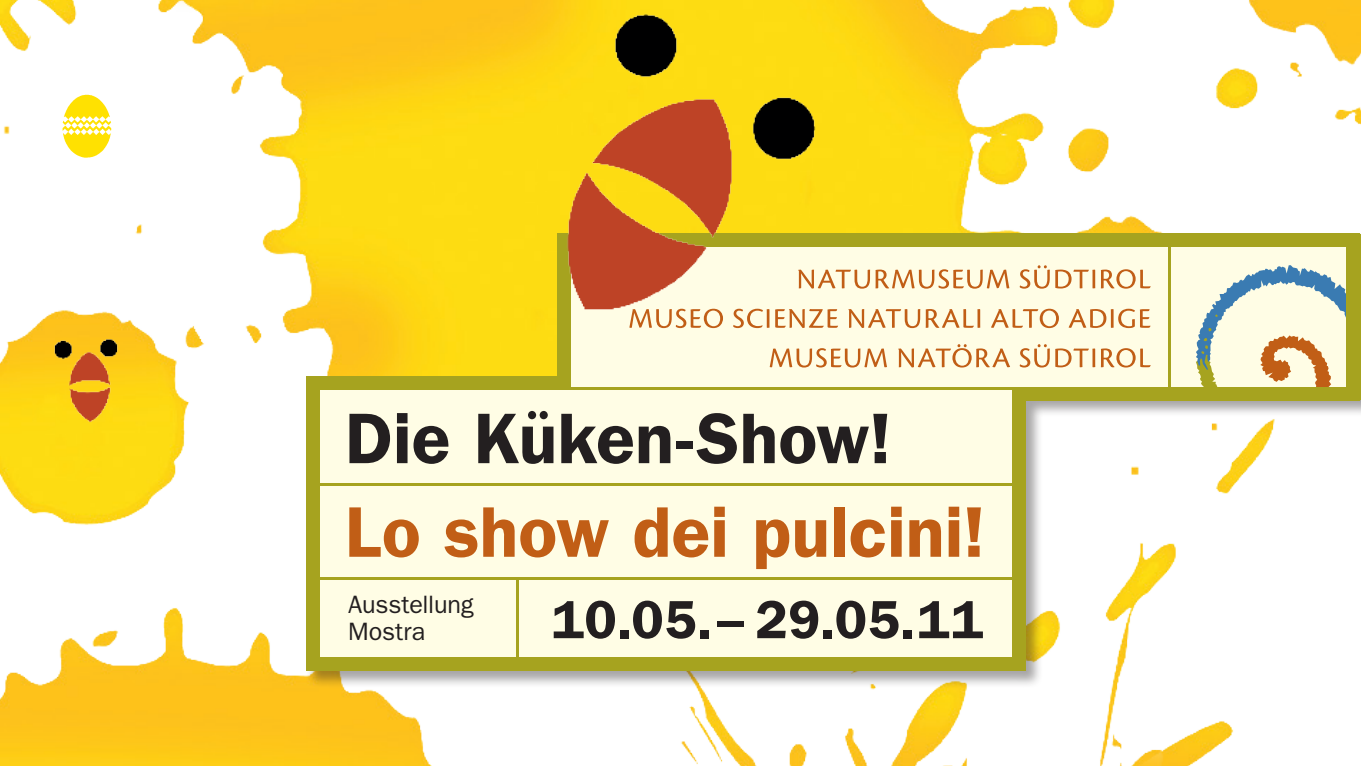
<style>
.page{position:relative;width:1361px;height:766px;background:#fff}
.page>*{position:absolute;margin:0;border:0;box-sizing:border-box;transform-origin:0 0}
.t1{font:600 72px "Franklin Gothic";color:#c15e16}
.t2{font:600 72px "Franklin Gothic";color:#231f20}
.t3{font:600 54px "Franklin Gothic";letter-spacing:.005em;color:#231f20}
.t4{font:25.2px/27px "Franklin Gothic";letter-spacing:-.005em;color:#231f20}
</style>
<div class="page">
<img style="left:0;top:0;width:1361px;height:766px">
<img style="left:62px;top:94px;width:51px;height:66px">
<div style="left:305px;top:233px;width:1056px;height:456px;background:#231f20;opacity:.4"></div>
<div style="left:570px;top:244px;width:785px;height:149px;background:#fffde5"></div>
<div style="left:313px;top:388px;width:709px;height:275px;background:#fffde5"></div>
<div style="left:557px;top:234px;width:13px;height:155px;background:#a6a31f"></div>
<div style="left:306px;top:376px;width:264px;height:13px;background:#a6a31f"></div>
<div style="left:307px;top:658px;width:719px;height:13px;background:#a6a31f"></div>
<hr style="left:317px;top:387px;width:869px;height:2px;background:#a6a31f">
<svg style="left:1101px;top:269px;width:49px;height:20px"></svg>
<svg style="left:1019px;top:265px;width:76px;height:24px"></svg>
<svg style="left:798px;top:269px;width:211px;height:20px"></svg>
<svg style="left:629px;top:309px;width:94px;height:19px"></svg>
<svg style="left:991px;top:309px;width:68px;height:19px"></svg>
<svg style="left:1068px;top:309px;width:82px;height:19px"></svg>
<svg style="left:775px;top:309px;width:63px;height:19px"></svg>
<svg style="left:733px;top:309px;width:36px;height:19px"></svg>
<svg style="left:848px;top:309px;width:132px;height:19px"></svg>
<svg style="left:1101px;top:348px;width:49px;height:19px"></svg>
<svg style="left:1019px;top:344px;width:76px;height:23px"></svg>
<svg style="left:769px;top:348px;width:118px;height:19px"></svg>
<svg style="left:898px;top:344px;width:112px;height:23px"></svg>
<hr style="left:1168px;top:238px;width:2px;height:157px;background:#a6a31f">
<svg style="left:1196px;top:265px;width:151px;height:122px"></svg>
<div style="left:1347px;top:234px;width:13px;height:166px;background:#a6a31f"></div>
<div style="left:1013px;top:388px;width:13px;height:283px;background:#a6a31f"></div>
<div style="left:306px;top:376px;width:14px;height:295px;background:#a6a31f"></div>
<hr style="left:314px;top:484px;width:710px;height:2px;background:#a6a31f">
<hr style="left:311px;top:577px;width:709px;height:3px;background:#a6a31f">
<div style="left:1019px;top:387px;width:341px;height:13px;background:#a6a31f"></div>
<div style="left:557px;top:234px;width:803px;height:13px;background:#a6a31f"></div>
<hr style="left:516px;top:579px;width:2px;height:89px;background:#a6a31f">
<svg style="left:1360px;top:234px;width:1px;height:166px"></svg>
<p class="t2" style="left:345px;top:396px;width:548px">Die Küken-Show!</p>
<p class="t1" style="left:345px;top:489px;width:642px">Lo show dei pulcini!</p>
<p class="t4" style="left:348px;top:590px;width:127px">Ausstellung<br>Mostra</p>
<p class="t3" style="left:552px;top:588px;width:433px">10.05.– 29.05.11</p>
</div>
